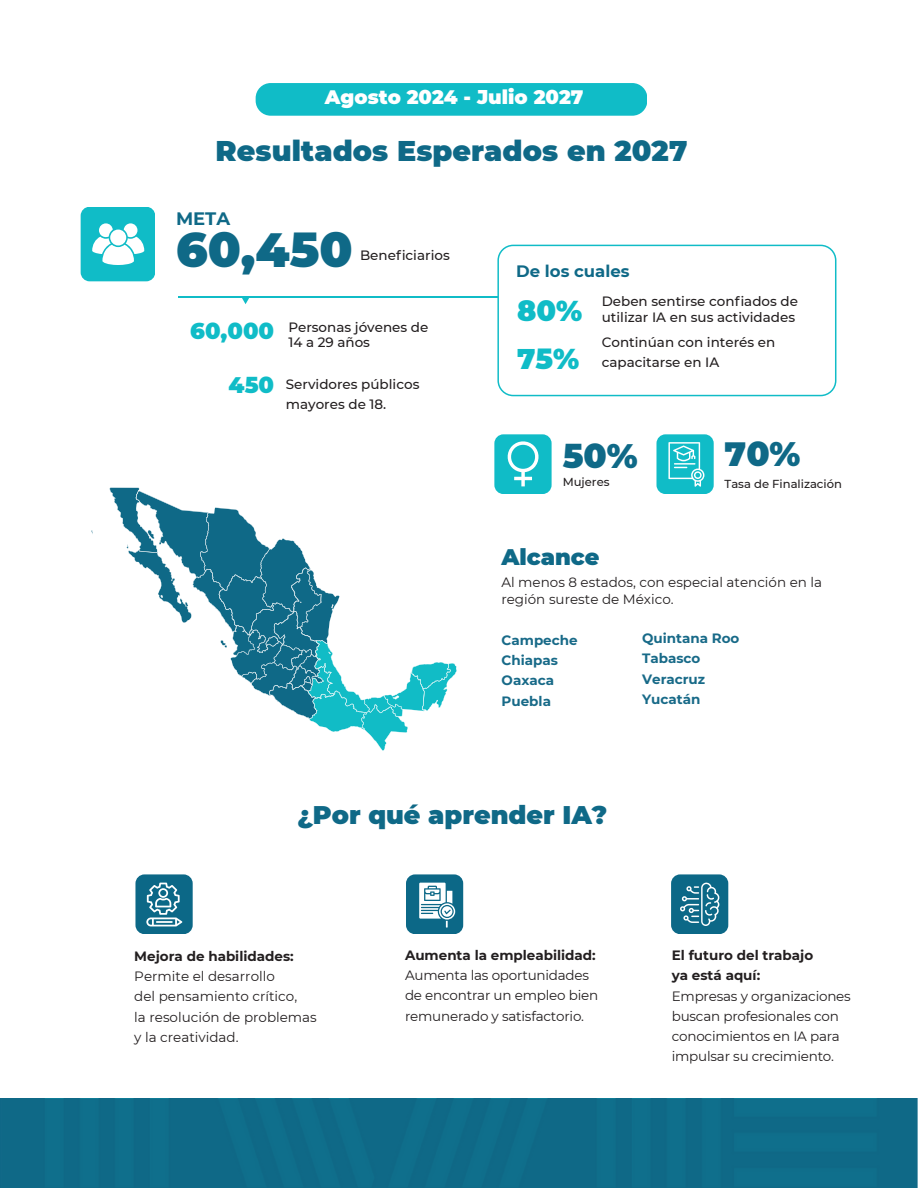
<style>
.page{position:relative;width:918px;height:1188px;background:#fff}
.page>*{position:absolute;margin:0;border:0;box-sizing:border-box;transform-origin:0 0}
.t1{font:900 48px "Montserrat";color:#0f6987}
.t2{font:900 33.75px "Montserrat";color:#0f6987}
.t3{font:900 28.5px "Montserrat";letter-spacing:.005em;color:#0f6987}
.t4{font:900 28.5px/48.3px "Montserrat";color:#10bcc7}
.t5{font:900 25.5px "Montserrat";color:#0f6987}
.t6{font:900 22.5px "Montserrat";color:#10bcc7}
.t7{font:900 22.5px "Montserrat";color:#0f6987}
.t8{font:900 19.5px "Montserrat";color:#fff}
.t9{font:700 18px "Montserrat";color:#0f6987}
.t10{font:700 16.5px "Montserrat";color:#0f6987}
.t11{font:13.5px/20.2px "Montserrat";letter-spacing:-.015em;color:#231f20}
.t12{font:500 13.5px/15.8px "Montserrat";color:#231f20}
.t13{font:700 13.5px "Montserrat";color:#231f20}
.t14{font:700 13.5px/20.2px "Montserrat";color:#186a88}
.t15{font:500 11.55px "Montserrat";color:#231f20}
</style>
<div class="page">
<div style="left:256px;top:83px;width:391px;height:33px;background:#10bcc7;border-radius:15px"></div>
<hr style="left:178px;top:296px;width:319px;height:2px;background:#10bcc7">
<svg style="left:242px;top:298px;width:7px;height:6px"></svg>
<svg style="left:497px;top:245px;width:339px;height:151px"></svg>
<div style="left:0;top:1098px;width:918px;height:90px;background:#0f6987"></div>
<div style="left:81px;top:207px;width:74px;height:74px;background:#10bcc7;border-radius:9px"></div>
<div style="left:494px;top:434px;width:58px;height:60px;background:#10bcc7;border-radius:9px"></div>
<div style="left:656px;top:434px;width:58px;height:60px;background:#10bcc7;border-radius:9px"></div>
<svg style="left:91px;top:488px;width:366px;height:263px"></svg>
<svg style="left:92px;top:223px;width:52px;height:42px"></svg>
<svg style="left:507px;top:441px;width:32px;height:45px"></svg>
<svg style="left:668px;top:442px;width:36px;height:45px"></svg>
<div style="left:671px;top:874px;width:57px;height:60px;background:#0c6887;border-radius:9px"></div>
<svg style="left:680px;top:882px;width:39px;height:44px"></svg>
<div style="left:135px;top:874px;width:58px;height:60px;background:#0c6887;border-radius:9px"></div>
<svg style="left:146px;top:883px;width:36px;height:43px"></svg>
<div style="left:406px;top:874px;width:57px;height:60px;background:#0c6887;border-radius:9px"></div>
<svg style="left:419px;top:883px;width:36px;height:45px"></svg>
<p class="t8" style="left:325px;top:86px;width:260px">Agosto 2024 - Julio 2027</p>
<p class="t3" style="left:216px;top:133px;width:473px">Resultados Esperados en 2027</p>
<p class="t9" style="left:176px;top:208px;width:56px">META</p>
<p class="t1" style="left:176px;top:221px;width:178px">60,450</p>
<p class="t12" style="left:360px;top:248px;width:91px">Beneficiarios</p>
<p class="t6" style="left:190px;top:317px;width:85px">60,000</p>
<p class="t6" style="left:229px;top:371px;width:47px">450</p>
<p class="t12" style="left:288px;top:319px;width:142px">Personas jóvenes de<br>14 a 29 años</p>
<p class="t12" style="left:286px;top:376px;width:135px">Servidores públicos</p>
<p class="t12" style="left:286px;top:396px;width:102px">mayores de 18.</p>
<p class="t10" style="left:516px;top:261px;width:115px">De los cuales</p>
<h3 class="t4" style="left:517px;top:286px;width:67px">80%<br>75%</h3>
<p class="t12" style="left:602px;top:293px;width:198px">Deben sentirse confiados de utilizar IA en sus actividades</p>
<p class="t12" style="left:602px;top:334px;width:175px">Continúan con interés en</p>
<p class="t12" style="left:602px;top:354px;width:119px">capacitarse en IA</p>
<p class="t2" style="left:563px;top:435px;width:77px">50%</p>
<p class="t15" style="left:563px;top:475px;width:48px">Mujeres</p>
<p class="t2" style="left:725px;top:433px;width:77px">70%</p>
<p class="t15" style="left:725px;top:477px;width:119px">Tasa de Finalización</p>
<p class="t7" style="left:501px;top:543px;width:100px">Alcance</p>
<p class="t11" style="left:501px;top:573px;width:322px;line-height:16.8px">Al menos 8 estados, con especial atención en la región sureste de México.</p>
<p class="t14" style="left:502px;top:630px;width:78px">Campeche<br>Chiapas<br>Oaxaca<br>Puebla</p>
<p class="t14" style="left:642px;top:628px;width:99px">Quintana Roo<br>Tabasco<br>Veracruz<br>Yucatán</p>
<p class="t5" style="left:297px;top:800px;width:311px">¿Por qué aprender IA?</p>
<p class="t13" style="left:134px;top:948px;width:161px">Mejora de habilidades:</p>
<h4 class="t11" style="left:134px;top:966px;width:142px">Permite el desarrollo</h4>
<p class="t11" style="left:134px;top:986px;width:164px">del pensamiento crítico,</p>
<h6 class="t11" style="left:134px;top:1007px;width:184px">la resolución de problemas</h6>
<h2 class="t11" style="left:134px;top:1027px;width:106px">y la creatividad.</h2>
<p class="t13" style="left:405px;top:947px;width:192px">Aumenta la empleabilidad:</p>
<p class="t11" style="left:405px;top:965px;width:195px">Aumenta las oportunidades de encontrar un empleo bien remunerado y satisfactorio.</p>
<h2 class="t13" style="left:672px;top:947px;width:143px">El futuro del trabajo</h2>
<p class="t13" style="left:672px;top:967px;width:90px">ya está aquí:</p>
<h1 class="t11" style="left:672px;top:986px;width:181px">Empresas y organizaciones buscan profesionales con conocimientos en IA para impulsar su crecimiento.</h1>
</div>
